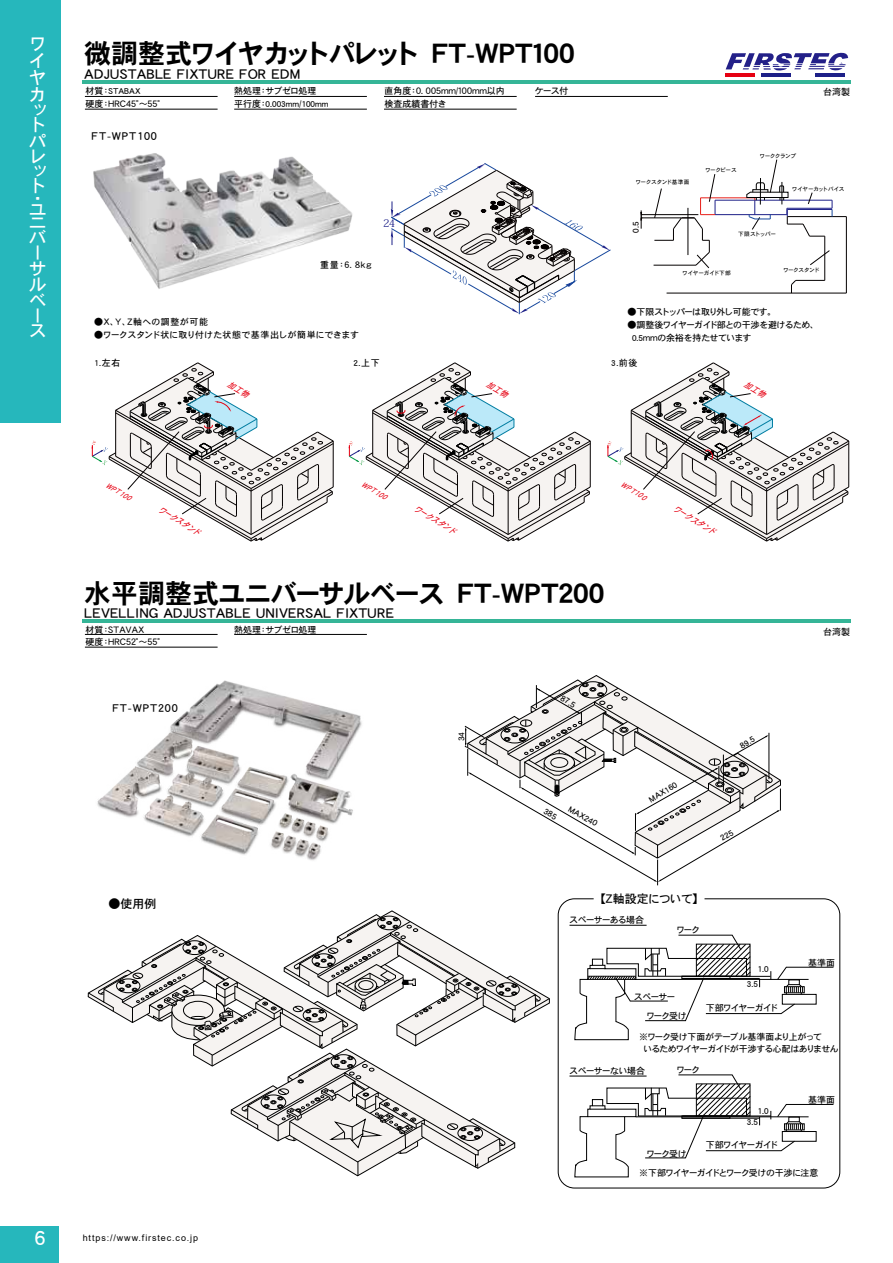
<style>
.page{position:relative;width:893px;height:1263px;background:#fff}
.page>*{position:absolute;margin:0;border:0;box-sizing:border-box;transform-origin:0 0}
.t1{font:27px "DFHS Gothic Std W7";letter-spacing:-.16em;color:#000}
.t2{font:27px "DFHS Gothic Std W7";letter-spacing:-.1em;color:#000}
.t3{font:21px "DFHS Maru Gothic Std W4";color:#fff}
.t4{font:18px/15px "DFHS Gothic Std W5";color:#fff;text-align:justify}
.t5{font:15px "DFHS Gothic Std W5";color:#000}
.t6{font:12px "DFHS Gothic Std W5";letter-spacing:.065em;color:#000}
.t7{font:12px "DFHS Gothic Std W5";letter-spacing:-.055em;color:#000}
.t8{font:10.5px "Koz Min Pro";color:#1d2088}
.t9{font:9px/12.8px "DFHS Gothic Std W5";letter-spacing:-.075em;color:#000}
.t10{font:9px/12.8px "DFHS Gothic Std W5";color:#000}
.t11{font:9px "DFHS Gothic Std W5";letter-spacing:-.095em;color:#000}
.t12{font:9px "DFHS Gothic Std W5";letter-spacing:-.005em;color:#000}
.t13{font:9px "Arial";letter-spacing:.1em;color:#000}
.t14{font:9px/12.8px "DFHS Gothic Std W5";letter-spacing:-.325em;color:#000}
.t15{font:9px "DFHS Gothic Std W5";letter-spacing:-.11em;color:#000}
.t16{font:9px "DFHS Gothic Std W5";letter-spacing:-.115em;color:#000}
.t17{font:9px "DFHS Gothic Std W5";letter-spacing:.04em;color:#000}
.t18{font:9px "DFHS Gothic Std W5";letter-spacing:-.02em;color:#000}
.t19{font:9px "DFHS Gothic Std W5";color:#040000}
.t20{font:italic 8.55px "DFHS Gothic Std W5";color:#e60012;scale:.85 1}
.t21{font:5.7px "DFHS Gothic Std W5";letter-spacing:-.055em;color:#000}
.t22{font:5.7px "DFHS Gothic Std W5";letter-spacing:-.095em;color:#000}
.t23{font:5.7px "DFHS Gothic Std W5";letter-spacing:-.1em;color:#000}
</style>
<div class="page">
<img style="left:97px;top:681px;width:265px;height:180px">
<img style="left:93px;top:153px;width:260px;height:136px">
<hr style="left:82px;top:80px;width:769px;height:4px;background:#35b597">
<hr style="left:85px;top:96px;width:133px;height:1px;background:#000">
<hr style="left:85px;top:109px;width:133px;height:1px;background:#000">
<hr style="left:234px;top:96px;width:133px;height:1px;background:#000">
<hr style="left:234px;top:109px;width:133px;height:1px;background:#000">
<hr style="left:384px;top:96px;width:133px;height:1px;background:#000">
<hr style="left:815px;top:73px;width:30px;height:4px;background:#1d2088">
<hr style="left:725px;top:73px;width:30px;height:4px;background:#e60012">
<hr style="left:762px;top:73px;width:29px;height:4px;background:#1d2088">
<svg style="left:726px;top:52px;width:122px;height:19px"></svg>
<hr style="left:83px;top:620px;width:768px;height:3px;background:#35b597">
<hr style="left:85px;top:634px;width:133px;height:1px;background:#000">
<hr style="left:85px;top:647px;width:133px;height:1px;background:#000">
<hr style="left:234px;top:634px;width:133px;height:1px;background:#000">
<hr style="left:846px;top:217px;width:1px;height:76px;background:#040000">
<hr style="left:667px;top:293px;width:179px;height:1px;background:#040000">
<hr style="left:787px;top:216px;width:59px;height:1px;background:#040000">
<hr style="left:824px;top:236px;width:1px;height:44px;background:#040000">
<svg style="left:790px;top:279px;width:35px;height:14px"></svg>
<hr style="left:715px;top:200px;width:117px;height:1px;background:#1d2088">
<svg style="left:832px;top:200px;width:1px;height:17px"></svg>
<hr style="left:787px;top:208px;width:45px;height:1px;background:#1d2088">
<hr style="left:787px;top:209px;width:45px;height:1px;background:#1d2088">
<hr style="left:715px;top:214px;width:72px;height:1px;background:#1d2088">
<hr style="left:700px;top:197px;width:55px;height:1px;background:#e71f19">
<hr style="left:641px;top:214px;width:57px;height:1px;background:#040000">
<hr style="left:641px;top:217px;width:40px;height:1px;background:#040000">
<svg style="left:641px;top:210px;width:1px;height:19px"></svg>
<svg style="left:810px;top:250px;width:20px;height:16px"></svg>
<svg style="left:654px;top:174px;width:62px;height:95px"></svg>
<svg style="left:746px;top:159px;width:79px;height:78px"></svg>
<hr style="left:333px;top:441px;width:1px;height:46px;background:#040000">
<hr style="left:590px;top:441px;width:1px;height:46px;background:#040000">
<svg style="left:574px;top:935px;width:260px;height:105px"></svg>
<div style="left:558px;top:898px;width:282px;height:290px;border:1px solid #000;border-radius:16px"></div>
<div style="left:579px;top:681px;width:28px;height:17px;border:1px solid #000;border-radius:50%"></div>
<svg style="left:88px;top:910px;width:462px;height:266px"></svg>
<div style="left:682px;top:976px;width:48px;height:3px;border:1px solid #000"></div>
<svg style="left:574px;top:1074px;width:260px;height:104px"></svg>
<div style="left:682px;top:1116px;width:48px;height:2px;border:1px solid #000"></div>
<hr style="left:569px;top:925px;width:78px;height:1px;background:#000">
<hr style="left:569px;top:1076px;width:78px;height:1px;background:#000">
<hr style="left:535px;top:96px;width:133px;height:1px;background:#000">
<hr style="left:384px;top:109px;width:133px;height:1px;background:#000">
<div style="left:0;top:0;width:61px;height:422px;background:#26b7bc"></div>
<div style="left:0;top:1227px;width:58px;height:36px;background:#26b7bc"></div>
<svg style="left:391px;top:163px;width:220px;height:151px"></svg>
<svg style="left:92px;top:363px;width:241px;height:178px"></svg>
<svg style="left:349px;top:363px;width:241px;height:178px"></svg>
<svg style="left:607px;top:363px;width:242px;height:178px"></svg>
<svg style="left:464px;top:682px;width:317px;height:203px"></svg>
<h3 class="t4" style="left:29px;top:35px;width:18px;line-height:17px">ワイヤカ</h3>
<h3 class="t4" style="left:29px;top:101px;width:19px;line-height:15.9px">ットパ</h3>
<h3 class="t4" style="left:29px;top:148px;width:19px">レット</h3>
<h3 class="t4" style="left:29px;top:191px;width:12px">・</h3>
<h3 class="t4" style="left:29px;top:202px;width:19px;text-align:left">ユニバーサルベース</h3>
<h1 class="t1" style="left:84px;top:39px;width:498px">微調整式ワイヤカットパレット　ＦＴ-ＷＰＴ１００</h1>
<h3 class="t5" style="left:84px;top:66px;width:217px">ADJUSTABLE FIXTURE FOR EDM</h3>
<p class="t10" style="left:86px;top:84px;width:82px">材質：STABAX<br>硬度：ＨＲＣ４５°～５５°</p>
<p class="t10" style="left:234px;top:84px;width:96px">熱処理：サブゼロ処理<br>平行度：0.003mm/100mm</p>
<p class="t9" style="left:385px;top:84px;width:122px">直角度：０．００５ｍｍ/１００ｍｍ以内検査成績書付き</p>
<p class="t9" style="left:535px;top:84px;width:35px">ケース付</p>
<h3 class="t6" style="left:92px;top:129px;width:67px">FT-WPT100</h3>
<p class="t8" style="left:383px;top:216px;width:14px">24</p>
<p class="t9" style="left:320px;top:259px;width:55px">重量：６．８ｋｇ</p>
<p class="t17" style="left:94px;top:317px;width:115px">●Ｘ、Ｙ、Ｚ軸への調整が可能</p>
<p class="t12" style="left:94px;top:330px;width:267px">●ワークスタンド状に取り付けた状態で基準出しが簡単にできます</p>
<p class="t9" style="left:823px;top:86px;width:28px">台湾製</p>
<p class="t21" style="left:635px;top:179px;width:56px">ワークスタンド基準面</p>
<p class="t19" style="left:631px;top:233px;width:14px;rotate:-90deg">0.5</p>
<p class="t21" style="left:705px;top:167px;width:33px">ワークピース</p>
<p class="t22" style="left:760px;top:153px;width:38px">ワーククランプ</p>
<p class="t21" style="left:792px;top:186px;width:54px">ワイヤーカットバイス</p>
<p class="t21" style="left:738px;top:231px;width:39px">下限ストッパー</p>
<p class="t21" style="left:682px;top:270px;width:50px">ワイヤーガイド下部</p>
<p class="t23" style="left:783px;top:267px;width:38px">ワークスタンド</p>
<p class="t16" style="left:627px;top:307px;width:150px">●下限ストッパーは取り外し可能です。</p>
<p class="t9" style="left:627px;top:318px;width:193px">●調整後ワイヤーガイド部との干渉を避けるため、　0.5ｍｍの余裕を持たせています</p>
<p class="t9" style="left:94px;top:357px;width:28px">1.左右</p>
<p class="t9" style="left:353px;top:357px;width:28px">2.上下</p>
<p class="t9" style="left:611px;top:357px;width:28px">3.前後</p>
<h2 class="t3" style="left:34px;top:1226px;width:14px">6</h2>
<p class="t20" style="left:109px;top:480px;width:34px;rotate:31deg">WPT100</p>
<p class="t20" style="left:161px;top:504px;width:58px;rotate:31deg">ワークスタンド</p>
<p class="t20" style="left:365px;top:479px;width:34px;rotate:31deg">WPT100</p>
<p class="t20" style="left:417px;top:503px;width:58px;rotate:31deg">ワークスタンド</p>
<p class="t20" style="left:624px;top:479px;width:34px;rotate:31deg">WPT100</p>
<h1 class="t2" style="left:84px;top:578px;width:527px">水平調整式ユニバーサルベース　ＦＴ-ＷＰＴ２００</h1>
<h3 class="t5" style="left:84px;top:605px;width:311px">LEVELLING ADJUSTABLE UNIVERSAL FIXTURE</h3>
<p class="t14" style="left:86px;top:623px;width:82px">材質：ＳＴＡＶＡＸ<br>硬度：ＨＲＣ５２°～５５°</p>
<p class="t18" style="left:234px;top:625px;width:84px">熱処理：サブゼロ処理</p>
<p class="t20" style="left:676px;top:504px;width:58px;rotate:31deg">ワークスタンド</p>
<h3 class="t6" style="left:112px;top:701px;width:67px">FT-WPT200</h3>
<p class="t9" style="left:455px;top:741px;width:11px;rotate:-90deg">34</p>
<p class="t9" style="left:565px;top:692px;width:17px;rotate:30deg">87.5</p>
<p class="t9" style="left:572px;top:802px;width:34px;rotate:30deg">MAX240</p>
<p class="t9" style="left:646px;top:794px;width:33px;rotate:-31deg">MAX160</p>
<p class="t9" style="left:737px;top:741px;width:17px;rotate:-31deg">89.5</p>
<h3 class="t6" style="left:109px;top:897px;width:49px">●使用例</h3>
<h3 class="t7" style="left:594px;top:892px;width:112px">【Ｚ軸設定について】</h3>
<p class="t11" style="left:569px;top:915px;width:76px">スペーサーある場合</p>
<p class="t9" style="left:676px;top:923px;width:25px">ワーク</p>
<p class="t9" style="left:634px;top:990px;width:43px">スペーサー</p>
<p class="t9" style="left:747px;top:961px;width:23px;line-height:15.3px;text-indent:11px">1.0<br>3.5</p>
<p class="t9" style="left:646px;top:1009px;width:42px">ワーク受け</p>
<p class="t15" style="left:706px;top:1003px;width:74px">下部ワイヤーガイド</p>
<p class="t9" style="left:823px;top:625px;width:28px">台湾製</p>
<p class="t9" style="left:808px;top:956px;width:28px">基準面</p>
<p class="t9" style="left:639px;top:1030px;width:201px">※ワーク受け下面がテーブル基準面より上がって<br>　いるためワイヤーガイドが干渉する心配はありません</p>
<p class="t9" style="left:569px;top:1064px;width:77px">スペーサーない場合</p>
<p class="t9" style="left:676px;top:1063px;width:25px">ワーク</p>
<p class="t9" style="left:747px;top:1105px;width:23px;line-height:11.2px;text-indent:11px">1.0<br>3.5</p>
<p class="t9" style="left:646px;top:1147px;width:42px">ワーク受け</p>
<p class="t15" style="left:706px;top:1140px;width:74px">下部ワイヤーガイド</p>
<p class="t9" style="left:808px;top:1093px;width:28px">基準面</p>
<p class="t13" style="left:83px;top:1232px;width:117px">https://www.firstec.co.jp</p>
<p class="t11" style="left:639px;top:1167px;width:181px">※下部ワイヤーガイドとワーク受けの干渉に注意</p>
</div>
